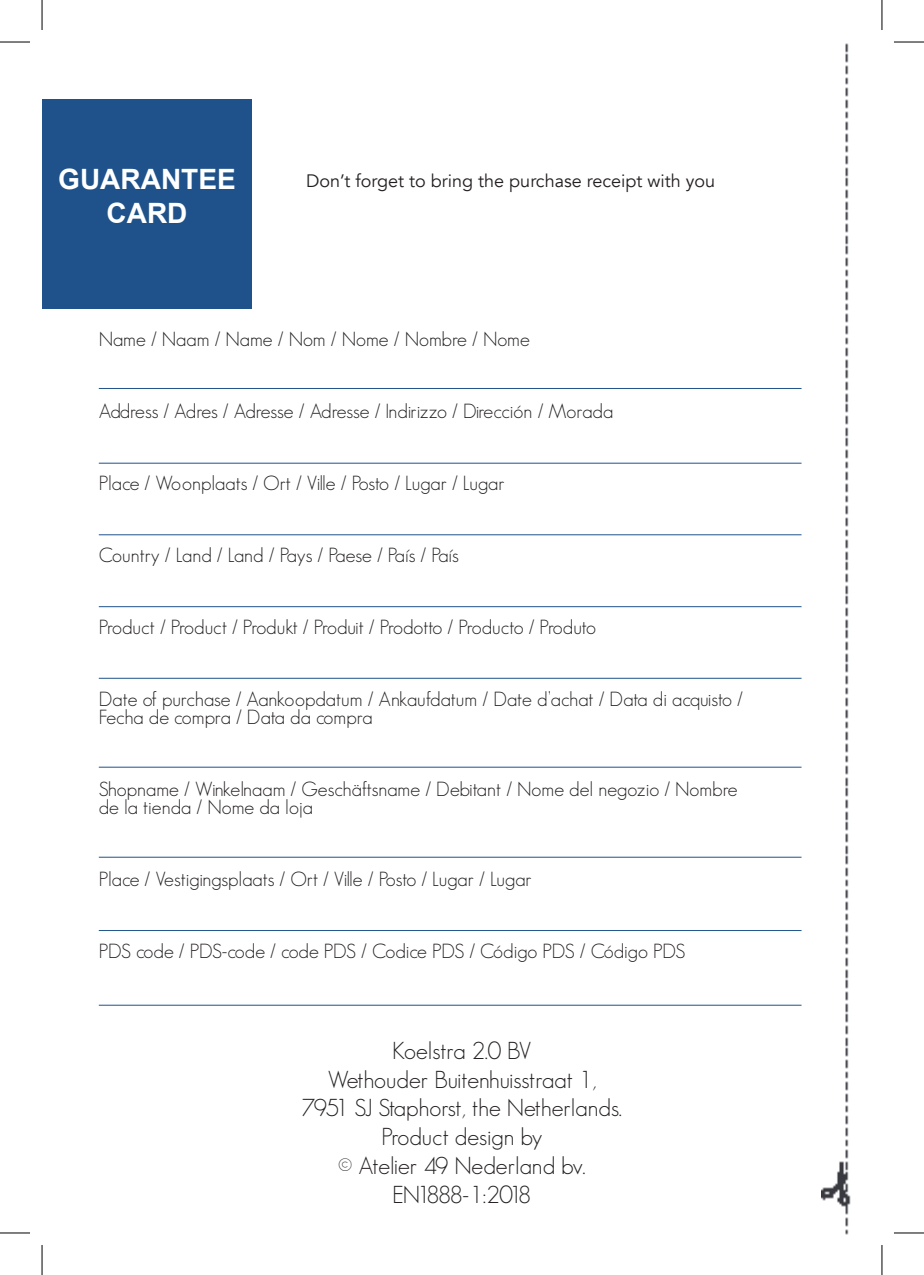
<style>
.page{position:relative;width:924px;height:1275px;background:#fff}
.page>*{position:absolute;margin:0;border:0;box-sizing:border-box;transform-origin:0 0}
.t1{font:700 28px/33.6px "Arial";color:#fff;text-align:center}
.t2{font:300 24px/28.8px "Geosans";color:#231f20;text-align:center}
.t3{font:300 20px/18px "Geosans";color:#231f20}
.t4{font:300 20px "Geosans";letter-spacing:-.025em;color:#231f20}
.t5{font:18px "Avenir";color:#231f20}
</style>
<div class="page">
<div style="left:42px;top:99px;width:210px;height:209px;background:#1f528a"></div>
<img style="left:821px;top:43px;width:30px;height:1192px">
<hr style="left:99px;top:388px;width:702px;height:1px;background:#1f528a">
<hr style="left:99px;top:463px;width:702px;height:1px;background:#1f528a">
<hr style="left:99px;top:534px;width:702px;height:1px;background:#1f528a">
<hr style="left:99px;top:606px;width:702px;height:1px;background:#1f528a">
<hr style="left:99px;top:678px;width:702px;height:1px;background:#1f528a">
<hr style="left:99px;top:767px;width:702px;height:1px;background:#1f528a">
<hr style="left:99px;top:857px;width:702px;height:1px;background:#1f528a">
<hr style="left:99px;top:930px;width:702px;height:1px;background:#1f528a">
<hr style="left:99px;top:1005px;width:702px;height:1px;background:#1f528a">
<hr style="left:0;top:42px;width:30px;height:1px;background:#000">
<hr style="left:893px;top:42px;width:30px;height:1px;background:#000">
<hr style="left:0;top:1232px;width:30px;height:1px;background:#000">
<hr style="left:893px;top:1232px;width:30px;height:1px;background:#000">
<hr style="left:42px;top:0;width:1px;height:30px;background:#000">
<hr style="left:42px;top:1245px;width:1px;height:30px;background:#000">
<hr style="left:881px;top:0;width:1px;height:30px;background:#000">
<hr style="left:881px;top:1245px;width:1px;height:30px;background:#000">
<h1 class="t1" style="left:58px;top:163px;width:179px">GUARANTEE<br>CARD</h1>
<p class="t5" style="left:306px;top:173px;width:410px">Don’t forget to bring the purchase receipt with you</p>
<p class="t3" style="left:99px;top:330px;width:432px">Name / Naam / Name / Nom / Nome / Nombre / Nome</p>
<p class="t3" style="left:99px;top:402px;width:515px">Address / Adres / Adresse / Adresse / Indirizzo / Dirección / Morada</p>
<p class="t3" style="left:99px;top:474px;width:407px">Place / Woonplaats / Ort / Ville / Posto / Lugar / Lugar</p>
<p class="t3" style="left:99px;top:546px;width:361px">Country / Land / Land / Pays / Paese / País / País</p>
<p class="t3" style="left:99px;top:618px;width:498px">Product / Product / Produkt / Produit / Prodotto / Producto / Produto</p>
<p class="t3" style="left:99px;top:690px;width:645px">Date of purchase / Aankoopdatum / Ankaufdatum / Date d’achat / Data di acquisto /<br>Fecha de compra / Data da compra</p>
<p class="t3" style="left:99px;top:780px;width:640px">Shopname / Winkelnaam / Geschäftsname / Debitant / Nome del negozio / Nombre de la tienda / Nome da loja</p>
<p class="t3" style="left:99px;top:870px;width:434px">Place / Vestigingsplaats / Ort / Ville / Posto / Lugar / Lugar</p>
<p class="t4" style="left:99px;top:940px;width:588px">PDS code / PDS-code / code PDS / Codice PDS / Código PDS / Código PDS</p>
<p class="t2" style="left:302px;top:1036px;width:321px">Koelstra 2.0 BV<br>Wethouder Buitenhuisstraat 1,<br>7951 SJ Staphorst, the Netherlands.<br>Product design by<br>© Atelier 49 Nederland bv.<br>EN1888-1:2018</p>
</div>
